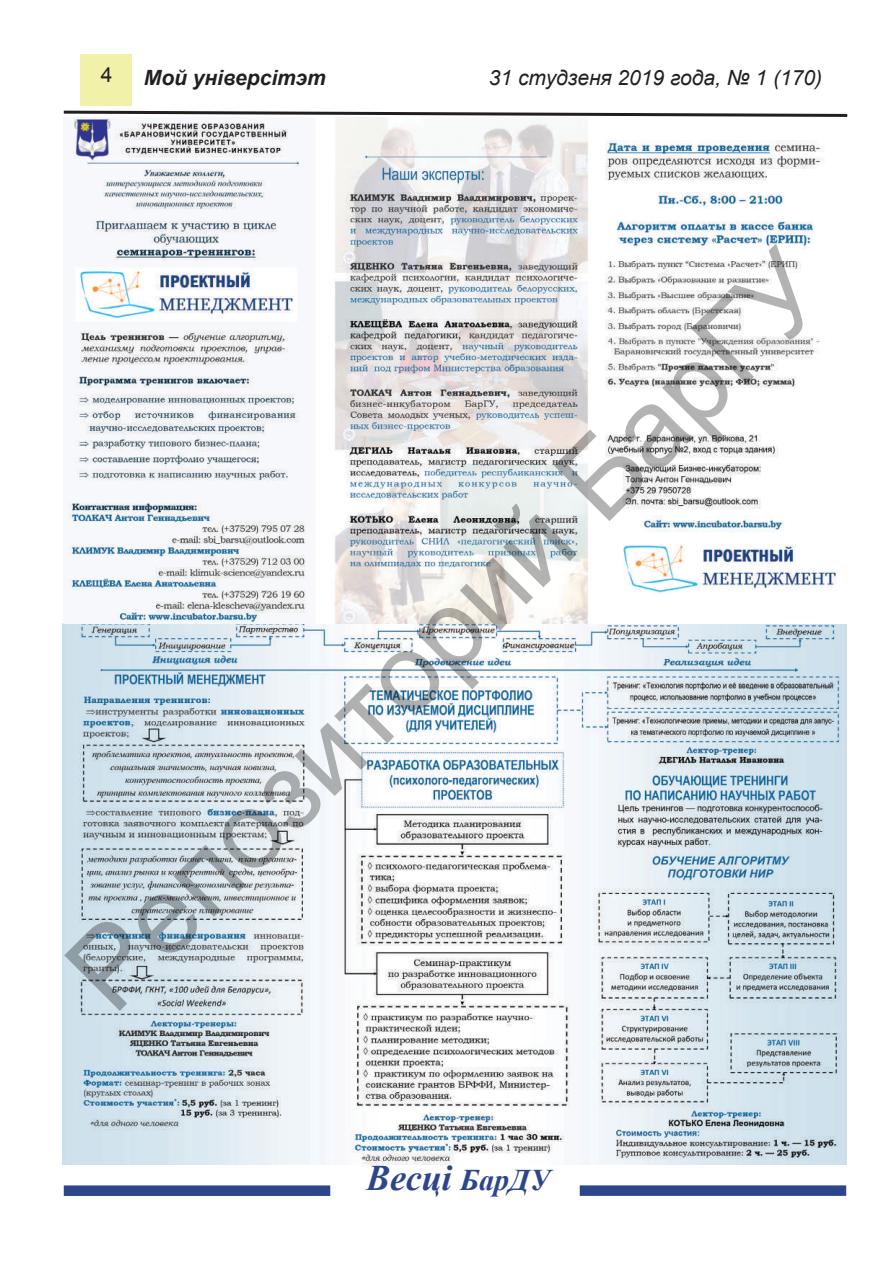
<style>
.page{position:relative;width:893px;height:1263px;background:#fff}
.page>*{position:absolute;margin:0;border:0;box-sizing:border-box;transform-origin:0 0}
.t1{font:109.8px "Arial";color:rgb(0 0 0/.3)}
.t2{font:italic 700 36px "Times New Roman";color:#2d458a}
.t3{font:italic 21px "Arial";color:#231f20}
.t4{font:italic 700 21px "Arial";color:#231f20}
.t5{font:21px "Arial";color:#231f20}
.s1{font-size:30px}
</style>
<div class="page">
<svg style="left:63px;top:110px;width:785px;height:8px"></svg>
<div style="left:81px;top:54px;width:51px;height:52px;background:#f2f1a9"></div>
<div style="left:64px;top:1185px;width:266px;height:11px;background:#2d458a"></div>
<div style="left:580px;top:1185px;width:266px;height:11px;background:#2d458a"></div>
<img style="left:63px;top:118px;width:783px;height:1046px">
<p class="t5" style="left:101px;top:61px;width:13px">4</p>
<p class="t4" style="left:144px;top:64px;width:183px">Мой універсітэт</p>
<p class="t3" style="left:489px;top:64px;width:335px">31 студзеня 2019 года, № 1 (170)</p>
<h1 class="t1" style="left:36px;top:939px;width:1017px;rotate:-45deg">Репозиторий БарГУ</h1>
<h2 class="t2" style="left:366px;top:1153px;width:186px">Весці <span class="s1">БарДУ</span></h2>
</div>
